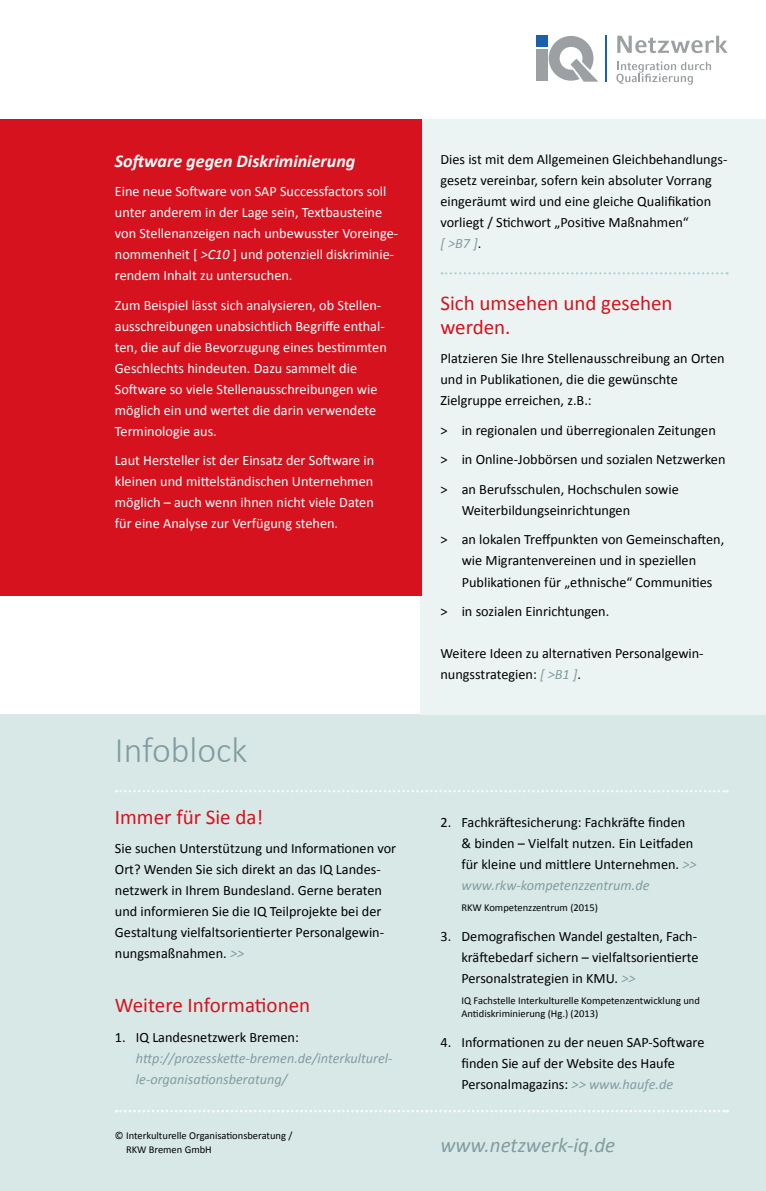
<style>
.page{position:relative;width:766px;height:1191px;background:#fff}
.page>*{position:absolute;margin:0;border:0;box-sizing:border-box;transform-origin:0 0}
.t1{font:300 36px "Calibri";color:#819d9f}
.t2{font:21px/24px "Calibri";color:#d5121e}
.t3{font:italic 21px "Calibri";color:#819d9f}
.t4{font:italic 700 18px "Calibri";color:#fff}
.t5{font:14.25px/21px "Calibri";color:#000}
.t6{font:14.25px/21px "Calibri";color:#fff}
.t7{font:italic 14.25px/21px "Calibri";color:#819d9f}
.t8{font:10.5px/13.5px "Calibri";color:#000}
.s1{font-style:italic}
.s2{font-style:italic;color:#819d9f}
.s3{font-style:normal;color:#000}
</style>
<div class="page">
<div style="left:0;top:714px;width:765px;height:477px;background:#d8e8e7"></div>
<svg style="left:116px;top:790px;width:611px;height:2px"></svg>
<div style="left:536px;top:49px;width:11px;height:32px;background:#9ca0a3"></div>
<div style="left:536px;top:36px;width:11px;height:11px;background:#1961ac"></div>
<svg style="left:548px;top:36px;width:50px;height:46px"></svg>
<hr style="left:604px;top:35px;width:2px;height:47px;background:#1961ac">
<svg style="left:616px;top:61px;width:94px;height:24px"></svg>
<svg style="left:617px;top:36px;width:110px;height:17px"></svg>
<div style="left:420px;top:119px;width:345px;height:595px;background:#ecf4f3"></div>
<svg style="left:116px;top:1110px;width:611px;height:2px"></svg>
<div style="left:0;top:119px;width:421px;height:476px;background:#d5121e"></div>
<svg style="left:441px;top:272px;width:286px;height:2px"></svg>
<p class="t4" style="left:115px;top:149px;width:242px">Software gegen Diskriminierung</p>
<p class="t6" style="left:115px;top:181px;width:285px">Eine neue Software von SAP Successfactors soll unter anderem in der Lage sein, Textbausteine von Stellenanzeigen nach unbewusster Voreinge&shy;nommenheit [ <span class="s1">&gt;C10</span> ] und potenziell diskriminie&shy;rendem Inhalt zu untersuchen.</p>
<p class="t6" style="left:115px;top:294px;width:273px">Zum Beispiel lässt sich analysieren, ob Stellen&shy;ausschreibungen unabsichtlich Begriffe enthal&shy;ten, die auf die Bevorzugung eines bestimmten Geschlechts hindeuten. Dazu sammelt die Software so viele Stellenausschreibungen wie möglich ein und wertet die darin verwendete Terminologie aus.</p>
<p class="t6" style="left:115px;top:450px;width:261px;text-align:justify">Laut Hersteller ist der Einsatz der Software in kleinen und mittelständischen Unternehmen möglich – auch wenn ihnen nicht viele Daten für eine Analyse zur Verfügung stehen.</p>
<h1 class="t1" style="left:115px;top:727px;width:134px">Infoblock</h1>
<p class="t2" style="left:115px;top:805px;width:150px">Immer für Sie da!</p>
<p class="t5" style="left:115px;top:838px;width:283px">Sie suchen Unterstützung und Informationen vor Ort? Wenden Sie sich direkt an das IQ Landes&shy;netzwerk in Ihrem Bundesland. Gerne beraten und informieren Sie die IQ Teilprojekte bei der Gestaltung vielfaltsorientierter Personalgewin&shy;nungsmaßnahmen. <span class="s2">&gt;&gt;</span></p>
<p class="t2" style="left:115px;top:993px;width:197px">Weitere Informationen</p>
<p class="t7" style="left:136px;top:1025px;width:258px;text-indent:-21px"><span class="s3">1. IQ Landesnetzwerk Bremen: </span>http://prozesskette-bremen.de/interkulturel&shy;le-organisationsberatung/</p>
<p class="t8" style="left:126px;top:1129px;width:168px;text-indent:-11px">© Interkulturelle Organisationsberatung /<br>RKW Bremen GmbH</p>
<p class="t5" style="left:440px;top:149px;width:288px">Dies ist mit dem Allgemeinen Gleichbehandlungs&shy;gesetz vereinbar, sofern kein absoluter Vorrang eingeräumt wird und eine gleiche Qualifikation vorliegt / Stichwort „Positive Maßnahmen“<br><span class="s2">[ &gt;B7 ]</span>.</p>
<p class="t2" style="left:440px;top:291px;width:234px">Sich umsehen und gesehen werden.</p>
<p class="t5" style="left:440px;top:348px;width:285px">Platzieren Sie Ihre Stellenausschreibung an Orten und in Publikationen, die die gewünschte<br>Zielgruppe erreichen, z.B.:</p>
<p class="t5" style="left:440px;top:420px;width:277px">&gt; in regionalen und überregionalen Zeitungen</p>
<p class="t5" style="left:440px;top:449px;width:286px">&gt; in Online-Jobbörsen und sozialen Netzwerken</p>
<p class="t5" style="left:461px;top:479px;width:218px;text-indent:-21px">&gt; an Berufsschulen, Hochschulen sowie<br>Weiterbildungseinrichtungen</p>
<p class="t5" style="left:461px;top:529px;width:264px;text-indent:-21px">&gt; an lokalen Treffpunkten von Gemeinschaften, wie Migrantenvereinen und in speziellen<br>Publikationen für „ethnische“ Communities</p>
<p class="t5" style="left:440px;top:601px;width:170px">&gt; in sozialen Einrichtungen.</p>
<p class="t5" style="left:440px;top:643px;width:265px">Weitere Ideen zu alternativen Personalgewin&shy;nungsstrategien: <span class="s2">[ &gt;B1 ]</span>.</p>
<p class="t5" style="left:461px;top:812px;width:236px;text-indent:-21px">2. Fachkräftesicherung: Fachkräfte finden &amp; binden – Vielfalt nutzen. Ein Leitfaden für kleine und mittlere Unternehmen. <span class="s2">&gt;&gt; www.rkw-kompetenzzentrum.de</span></p>
<p class="t8" style="left:461px;top:901px;width:138px">RKW Kompetenzzentrum (2015)</p>
<p class="t5" style="left:461px;top:925px;width:238px;text-align:justify;text-indent:-21px">3. Demografischen Wandel gestalten, Fach&shy;kräftebedarf sichern – vielfaltsorientierte Personalstrategien in KMU. <span class="s2">&gt;&gt;</span></p>
<p class="t8" style="left:461px;top:993px;width:240px">IQ Fachstelle Interkulturelle Kompetenzentwicklung und</p>
<p class="t8" style="left:461px;top:1007px;width:138px">Antidiskriminierung (Hg.) (2013)</p>
<p class="t5" style="left:461px;top:1031px;width:244px;text-indent:-21px">4. Informationen zu der neuen SAP-Software finden Sie auf der Website des Haufe<br>Personalmagazins: <span class="s2">&gt;&gt; www.haufe.de</span></p>
<h2 class="t3" style="left:440px;top:1130px;width:176px">www.netzwerk-iq.de</h2>
</div>
